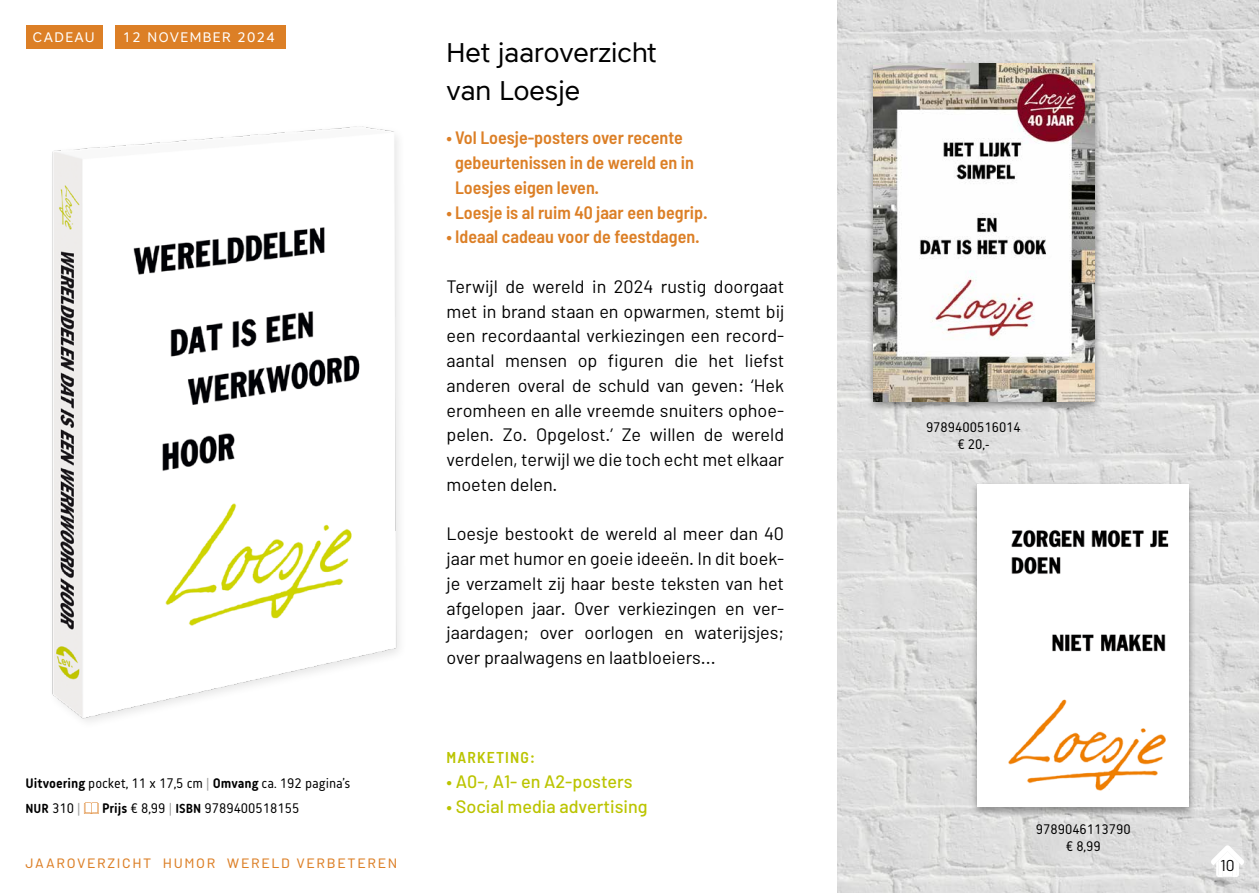
<style>
.page{position:relative;width:1259px;height:893px;background:#fff}
.page>*{position:absolute;margin:0;border:0;box-sizing:border-box;transform-origin:0 0}
.t1{font:27px/37.5px "Core Sans A45";color:#000}
.t2{font:18px/24.8px "Barlow";color:#000;text-align:justify}
.t3{font:600 semi-condensed 18px/24.8px "Barlow";color:#dc7f26}
.t4{font:500 18px "Barlow";color:#bbc400}
.t5{font:16.5px "Barlow";letter-spacing:.1em;color:#dc7f26}
.t6{font:600 semi-condensed 15.75px "Barlow";letter-spacing:.07em;color:#bbc400}
.t7{font:15.75px "Barlow";color:#000}
.t8{font:14.25px/17.1px "Korb";color:#000;text-align:center}
.t9{font:13.8px "Core Sans A45";letter-spacing:.1em;color:#fff}
.t10{font:700 13.5px "Korb";color:#000}
.s1{font-weight:700}
.s2{color:#9d9d9c}
.s3{font-weight:400;font-size:14.25px}
.s4{font-weight:400;font-size:14.25px;color:#9d9d9c}
.s5{font-weight:700;font-size:13.5px}
</style>
<div class="page">
<svg style="left:84px;top:802px;width:15px;height:12px"></svg>
<div style="left:115px;top:26px;width:170px;height:23px;background:#dc7f26"></div>
<div style="left:26px;top:26px;width:76px;height:23px;background:#dc7f26"></div>
<img style="left:52px;top:126px;width:348px;height:595px">
<img style="left:838px;top:0;width:421px;height:893px">
<div style="left:970px;top:481px;width:226px;height:337px;background:#000;opacity:.4"></div>
<img style="left:977px;top:485px;width:211px;height:321px">
<div style="left:866px;top:60px;width:235px;height:352px;background:#000;opacity:.4"></div>
<img style="left:873px;top:63px;width:221px;height:339px">
<svg style="left:1210px;top:845px;width:34px;height:32px"></svg>
<p class="t9" style="left:33px;top:28px;width:63px">CADEAU</p>
<p class="t9" style="left:123px;top:28px;width:154px">12 NOVEMBER 2024</p>
<p class="t8" style="left:26px;top:774px;width:326px"><span class="s1">Uitvoering</span> pocket, 11 x 17,5 cm <span class="s2">|</span> <span class="s1">Omvang</span> ca. 192 pagina’s</p>
<p class="t10" style="left:26px;top:800px;width:57px">NUR <span class="s3">310</span> <span class="s4">|</span></p>
<p class="t8" style="left:102px;top:799px;width:199px"><span class="s1">Prijs</span> € 8,99 <span class="s2">|</span> <span class="s5">ISBN</span> 9789400518155</p>
<p class="t5" style="left:26px;top:852px;width:373px">jaaroverzicht humor wereld verbeteren</p>
<h1 class="t1" style="left:446px;top:34px;width:211px">Het jaaroverzicht van Loesje</h1>
<p class="t3" style="left:455px;top:125px;width:240px;text-indent:-8px">• Vol Loesje-posters over recente gebeurtenissen in de wereld en in<br>Loesjes eigen leven.</p>
<p class="t3" style="left:446px;top:199px;width:263px">• Loesje is al ruim 40 jaar een begrip.</p>
<p class="t3" style="left:446px;top:224px;width:255px">• Ideaal cadeau voor de feestdagen.</p>
<p class="t2" style="left:446px;top:274px;width:339px">Terwijl de wereld in 2024 rustig doorgaat met in brand staan en opwarmen, stemt bij een recordaantal verkiezingen een record&shy;aantal mensen op figuren die het liefst anderen overal de schuld van geven: ‘Hek eromheen en alle vreemde snuiters ophoe&shy;pelen. Zo. Opgelost.’ Ze willen de wereld verdelen, terwijl we die toch echt met elkaar moeten delen.</p>
<p class="t2" style="left:446px;top:521px;width:339px">Loesje bestookt de wereld al meer dan 40 jaar met humor en goeie ideeën. In dit boek&shy;je verzamelt zij haar beste teksten van het afgelopen jaar. Over verkiezingen en ver&shy;jaardagen; over oorlogen en waterijsjes; over praalwagens en laatbloeiers...</p>
<p class="t6" style="left:446px;top:748px;width:90px">MARKETING:</p>
<p class="t4" style="left:446px;top:770px;width:187px">• A0-, A1- en A2-posters</p>
<p class="t4" style="left:446px;top:795px;width:202px">• Social media advertising</p>
<p class="t8" style="left:926px;top:419px;width:96px">9789400516014 € 20,-</p>
<p class="t8" style="left:1036px;top:821px;width:96px">9789046113790 € 8,99</p>
<p class="t7" style="left:1220px;top:856px;width:16px">10</p>
</div>
